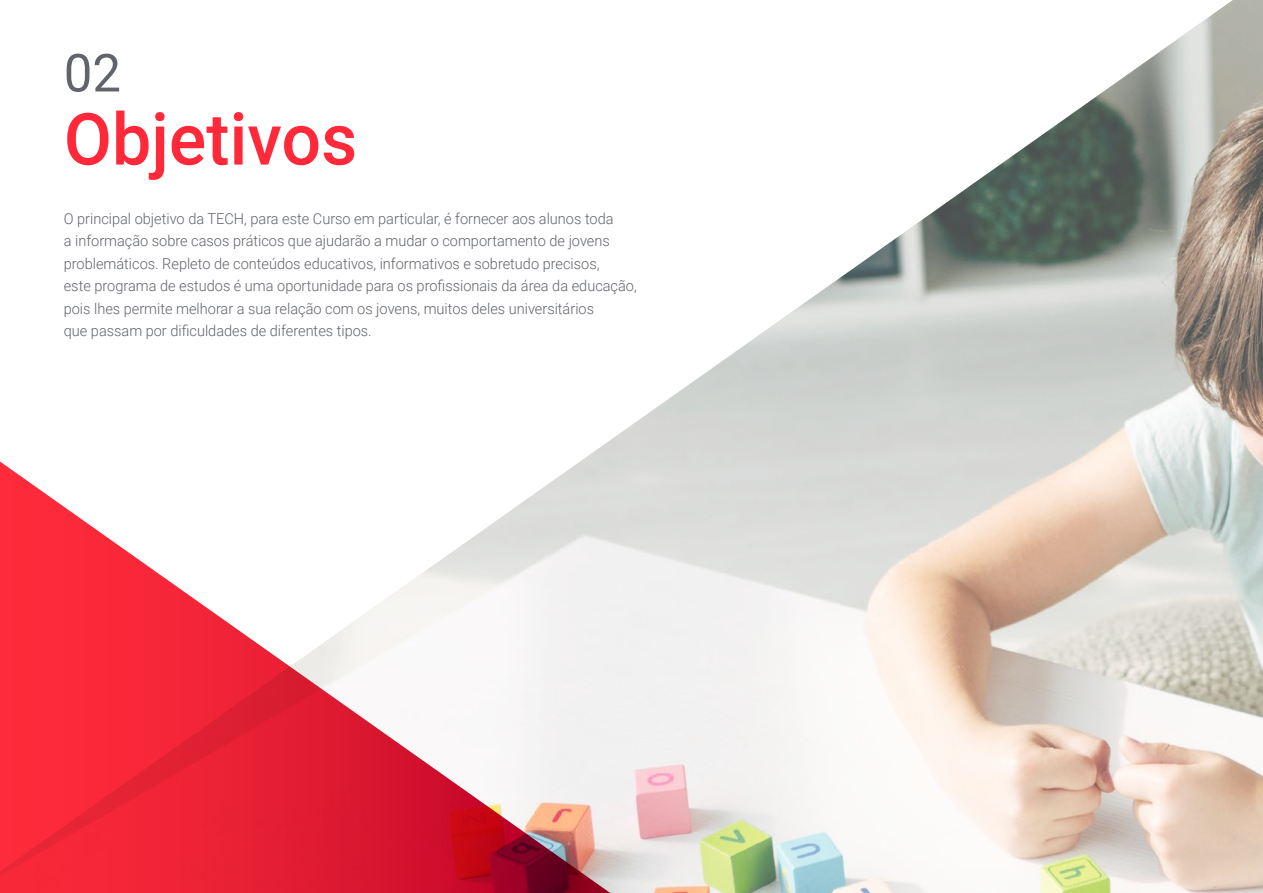
<style>
.page{position:relative;width:1263px;height:893px;background:#fff}
.page>*{position:absolute;margin:0;border:0;box-sizing:border-box;transform-origin:0 0}
.t1{font:500 72px "Roboto";color:#ff293a}
.t2{font:52.5px "Roboto";color:#61646a}
.t3{font:300 15px/22.5px "Roboto";color:#61646a}
</style>
<div class="page">
<img style="left:602px;top:0;width:661px;height:893px">
<svg style="left:0;top:446px;width:640px;height:447px"></svg>
<h2 class="t2" style="left:64px;top:36px;width:59px">02</h2>
<h1 class="t1" style="left:64px;top:89px;width:295px">Objetivos</h1>
<p class="t3" style="left:64px;top:207px;width:575px">O principal objetivo da TECH, para este Curso em particular, é fornecer aos alunos toda<br>a informação sobre casos práticos que ajudarão a mudar o comportamento de jovens problemáticos. Repleto de conteúdos educativos, informativos e sobretudo precisos,<br>este programa de estudos é uma oportunidade para os profissionais da área da educação, pois lhes permite melhorar a sua relação com os jovens, muitos deles universitários<br>que passam por dificuldades de diferentes tipos.</p>
</div>
